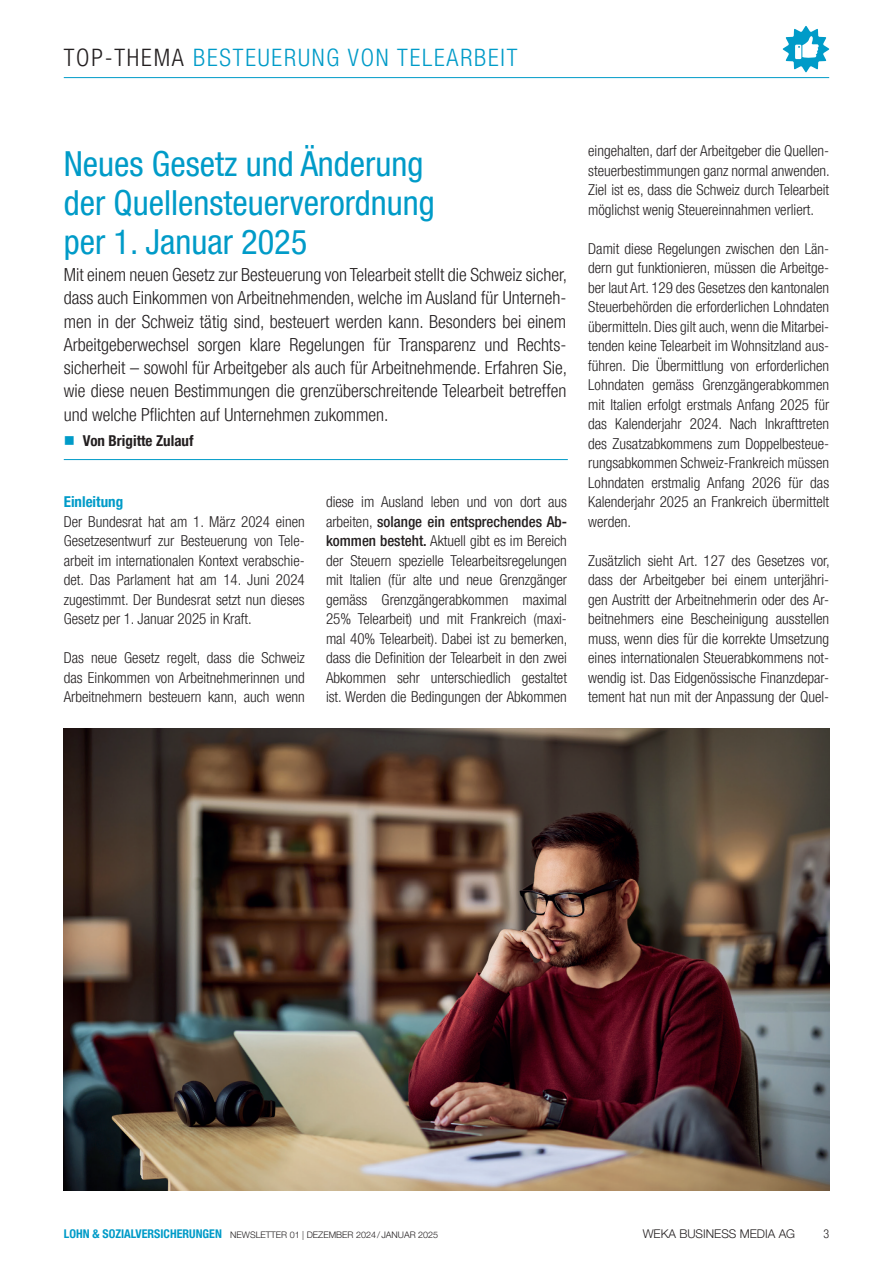
<style>
.page{position:relative;width:893px;height:1263px;background:#fff}
.page>*{position:absolute;margin:0;border:0;box-sizing:border-box;transform-origin:0 0}
.t1{font:condensed 34.5px/39px "Helvetica Neue LT Pro";color:#009bc8}
.t2{font:300 condensed 24px "Helvetica Neue LT Pro";letter-spacing:.075em;color:#009bc8}
.t3{font:300 condensed 18px/23.2px "Helvetica Neue LT Pro";color:#231f20}
.t4{font:300 condensed 15px/19.5px "Helvetica Neue LT Pro";color:#231f20;text-align:justify}
.t5{font:700 condensed 15px "Helvetica Neue LT Pro";color:#231f20}
.t6{font:700 condensed 15px "Helvetica Neue LT Pro";color:#009bc8}
.t7{font:300 12px "Helvetica Neue LT Pro";color:#231f20}
.t8{font:300 condensed 12px "Helvetica Neue LT Pro";color:#231f20}
.t9{font:300 9px "Helvetica Neue LT Pro";color:#231f20}
.s1{color:#231f20}
.s2{font-weight:500}
.s3{font-weight:700;font-stretch:condensed;font-size:12px;color:#009bc8}
</style>
<div class="page">
<hr style="left:64px;top:77px;width:765px;height:1px;background:#009bc8">
<svg style="left:783px;top:26px;width:46px;height:46px"></svg>
<img style="left:64px;top:729px;width:765px;height:462px">
<hr style="left:64px;top:459px;width:504px;height:1px;background:#009bc8">
<h2 class="t2" style="left:64px;top:44px;width:455px"><span class="s1">TOP-THEMA</span> BESTEUERUNG VON TELEARBEIT</h2>
<h1 class="t1" style="left:64px;top:143px;width:372px">Neues Gesetz und Änderung der Quellensteuerverordnung per 1. Januar 2025</h1>
<p class="t3" style="left:64px;top:263px;width:505px">Mit einem neuen Gesetz zur Besteuerung von Telearbeit stellt die Schweiz sicher, dass auch Einkommen von Arbeitnehmenden, welche im Ausland für Unterneh&shy;men in der Schweiz tätig sind, besteuert werden kann. Besonders bei einem Arbeitgeberwechsel sorgen klare Regelungen für Transparenz und Rechts&shy;sicherheit – sowohl für Arbeitgeber als auch für Arbeitnehmende. Erfahren Sie, wie diese neuen Bestimmungen die grenzüberschreitende Telearbeit betreffen und welche Pflichten auf Unternehmen zukommen.</p>
<p class="t5" style="left:83px;top:432px;width:112px">Von Brigitte Zulauf</p>
<p class="t6" style="left:64px;top:493px;width:61px">Einleitung</p>
<p class="t4" style="left:64px;top:511px;width:242px">Der Bundesrat hat am 1. März 2024 einen Gesetzesentwurf zur Besteuerung von Tele&shy;arbeit im internationalen Kontext verabschie&shy;det. Das Parlament hat am 14. Juni 2024 zugestimmt. Der Bundesrat setzt nun dieses Gesetz per 1. Januar 2025 in Kraft.</p>
<p class="t4" style="left:64px;top:648px;width:242px">Das neue Gesetz regelt, dass die Schweiz das Einkommen von Arbeitnehmerinnen und Arbeitnehmern besteuern kann, auch wenn</p>
<p class="t4" style="left:326px;top:492px;width:243px">diese im Ausland leben und von dort aus arbeiten, <span class="s2">solange ein entsprechendes Ab&shy;kommen besteht.</span> Aktuell gibt es im Bereich der Steuern spezielle Telearbeitsregelungen mit Italien (für alte und neue Grenzgänger gemäss Grenzgängerabkommen maximal 25% Telearbeit) und mit Frankreich (maxi&shy;mal 40% Telearbeit). Dabei ist zu bemerken, dass die Definition der Telearbeit in den zwei Abkommen sehr unterschiedlich gestaltet ist. Werden die Bedingungen der Abkommen</p>
<p class="t4" style="left:588px;top:141px;width:243px">eingehalten, darf der Arbeitgeber die Quellen&shy;steuerbestimmungen ganz normal anwenden.<br>Ziel ist es, dass die Schweiz durch Telearbeit möglichst wenig Steuereinnahmen verliert.</p>
<p class="t4" style="left:588px;top:238px;width:242px">Damit diese Regelungen zwischen den Län&shy;dern gut funktionieren, müssen die Arbeitge&shy;ber laut Art. 129 des Gesetzes den kantonalen Steuerbehörden die erforderlichen Lohndaten übermitteln. Dies gilt auch, wenn die Mitarbei&shy;tenden keine Telearbeit im Wohnsitzland aus&shy;führen. Die Übermittlung von erforderlichen Lohndaten gemäss Grenzgängerabkommen mit Italien erfolgt erstmals Anfang 2025 für das Kalenderjahr 2024. Nach Inkrafttreten des Zusatzabkommens zum Doppelbesteue&shy;rungsabkommen Schweiz-Frankreich müssen Lohndaten erstmalig Anfang 2026 für das Kalenderjahr 2025 an Frankreich übermittelt werden.</p>
<p class="t4" style="left:588px;top:550px;width:243px">Zusätzlich sieht Art. 127 des Gesetzes vor, dass der Arbeitgeber bei einem unterjähri&shy;gen Austritt der Arbeitnehmerin oder des Ar&shy;beitnehmers eine Bescheinigung ausstellen muss, wenn dies für die korrekte Umsetzung eines internationalen Steuerabkommens not&shy;wendig ist. Das Eidgenössische Finanzdepar&shy;tement hat nun mit der Anpassung der Quel-</p>
<p class="t9" style="left:64px;top:1229px;width:376px"><span class="s3">LOHN &amp; SOZIALVERSICHERUNGEN</span> NEWSLETTER 01 | DEZEMBER 2024/ JANUAR 2025</p>
<p class="t7" style="left:643px;top:1226px;width:154px">WEKA BUSINESS MEDIA AG</p>
<p class="t8" style="left:823px;top:1226px;width:7px">3</p>
</div>
